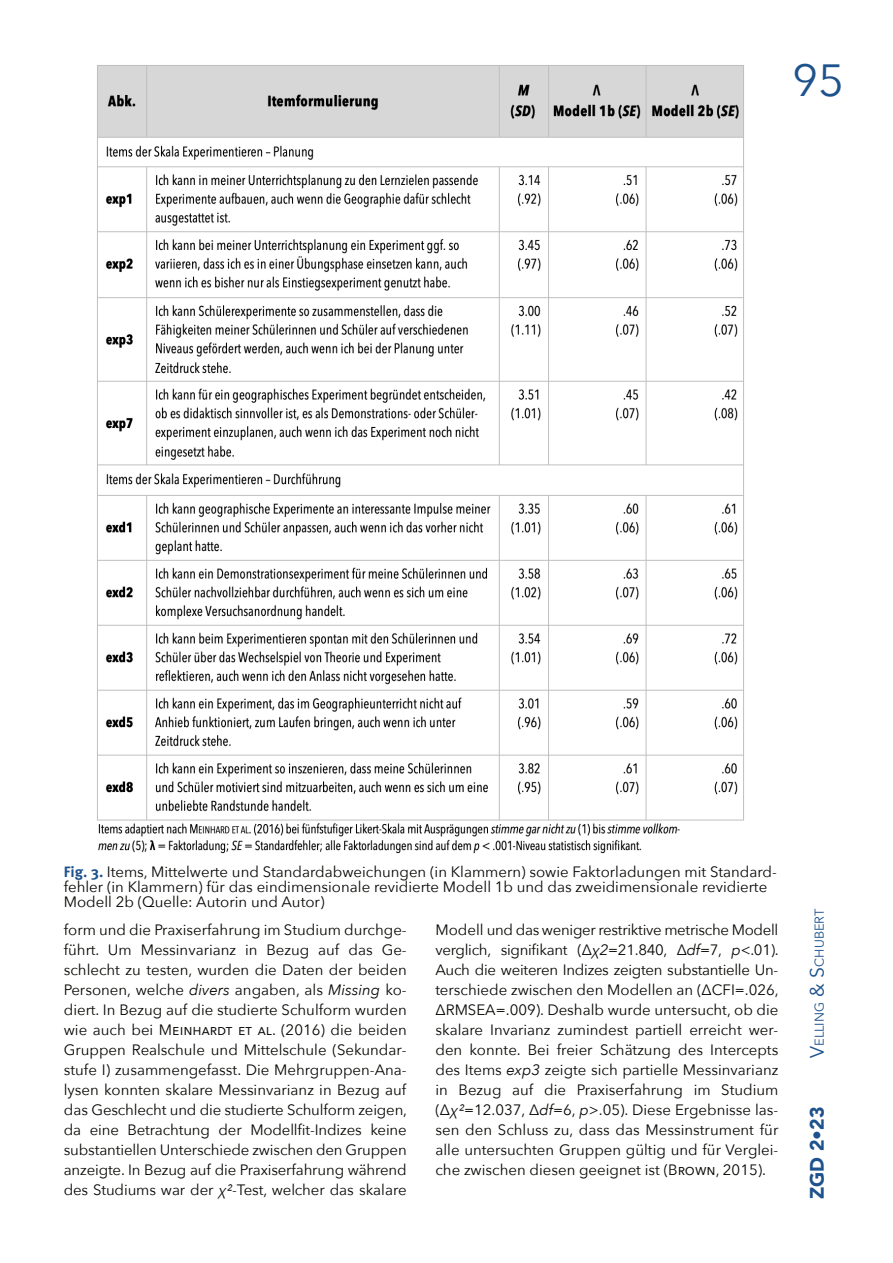
<style>
.page{position:relative;width:893px;height:1263px;background:#fff}
.page>*{position:absolute;margin:0;border:0;box-sizing:border-box;transform-origin:0 0}
.t1{font:45px "Avenir Next";color:#1e528c}
.t2{font:900 19.5px "Avenir";color:#1e528c}
.t3{font:15px/20px "Avenir Next";color:#080704;text-align:justify}
.t4{font:12.9px "Avenir";color:#1e528c}
.s1{font-family:"Meta Pro";font-weight:700;color:#1e528c}
.s2{font-style:italic}
.s3{font-size:19.5px}
</style>
<div class="page">
<img style="left:97px;top:65px;width:647px;height:789px">
<h1 class="t1" style="left:792px;top:51px;width:54px">95</h1>
<p class="t3" style="left:64px;top:865px;width:715px;line-height:15px;text-align:left"><span class="s1">Fig. 3.</span> Items, Mittelwerte und Standardabweichungen (in Klammern) sowie Faktorladungen mit Standard&shy;fehler (in Klammern) für das eindimensionale revidierte Modell 1b und das zweidimensionale revidierte<br>Modell 2b (Quelle: Autorin und Autor)</p>
<p class="t3" style="left:64px;top:920px;width:345px">form und die Praxiserfahrung im Studium durchge&shy;führt. Um Messinvarianz in Bezug auf das Ge&shy;schlecht zu testen, wurden die Daten der beiden Personen, welche <span class="s2">divers</span> angaben, als <span class="s2">Missing</span> ko&shy;diert. In Bezug auf die studierte Schulform wurden wie auch bei Meinhardt et al. (2016) die beiden Gruppen Realschule und Mittelschule (Sekundar&shy;stufe I) zusammengefasst. Die Mehrgruppen-Ana&shy;lysen konnten skalare Messinvarianz in Bezug auf das Geschlecht und die studierte Schulform zeigen, da eine Betrachtung der Modellfit-Indizes keine substantiellen Unterschiede zwischen den Gruppen anzeigte. In Bezug auf die Praxiserfahrung während des Studiums war der <span class="s2">χ²</span>-Test, welcher das skalare</p>
<p class="t3" style="left:435px;top:920px;width:345px">Modell und das weniger restriktive metrische Modell verglich, signifikant (Δ<span class="s2">χ2</span>=21.840, Δ<span class="s2">df</span>=7, <span class="s2">p</span>&lt;.01).<br>Auch die weiteren Indizes zeigten substantielle Un&shy;terschiede zwischen den Modellen an (ΔCFI=.026, ΔRMSEA=.009). Deshalb wurde untersucht, ob die skalare Invarianz zumindest partiell erreicht wer&shy;den konnte. Bei freier Schätzung des Intercepts des Items <span class="s2">exp3</span> zeigte sich partielle Messinvarianz in Bezug auf die Praxiserfahrung im Studium (Δ<span class="s2">χ²</span>=12.037, Δ<span class="s2">df</span>=6, <span class="s2">p</span>&gt;.05). Diese Ergebnisse las&shy;sen den Schluss zu, dass das Messinstrument für alle untersuchten Gruppen gültig und für Verglei&shy;che zwischen diesen geeignet ist (Brown, 2015).</p>
<p class="t4" style="left:811px;top:1058px;width:151px;rotate:-90deg"><span class="s3">V</span>ELLING <span class="s3">&amp; S</span>CHUBERT</p>
<h2 class="t2" style="left:804px;top:1199px;width:94px;rotate:-90deg">ZGD 2•23</h2>
</div>
